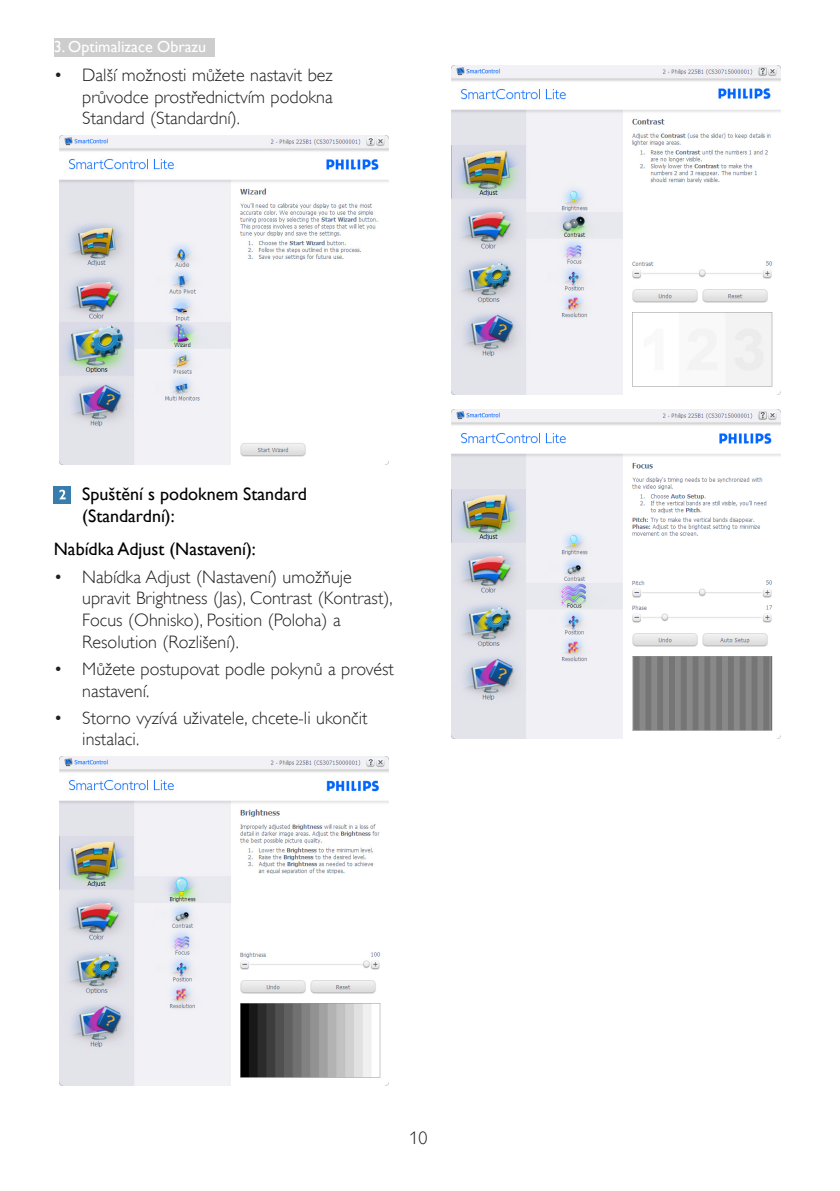
<style>
.page{position:relative;width:840px;height:1191px;background:#fff}
.page>*{position:absolute;margin:0;border:0;box-sizing:border-box;transform-origin:0 0}
.t1{font:18px/21.6px "Gill Sans Alt One WGL Light";color:#231f20}
.Heading_4{font:18px/21.6px "Gill Sans Alt One WGL";color:#000}
.t2{font:16px "Gill Sans Alt One WGL";color:#fff}
</style>
<div class="page">
<div style="left:54px;top:38px;width:160px;height:19px;background:#cdcdcd"></div>
<img style="left:60px;top:135px;width:328px;height:329px">
<div style="left:54px;top:486px;width:17px;height:17px;background:#377eac"></div>
<svg style="left:59px;top:490px;width:7px;height:9px"></svg>
<img style="left:60px;top:756px;width:328px;height:329px">
<img style="left:451px;top:66px;width:329px;height:329px">
<img style="left:451px;top:410px;width:329px;height:328px">
<p class="t2" style="left:54px;top:36px;width:154px">3. Optimalizace Obrazu</p>
<p class="t1" style="left:82px;top:64px;width:252px;text-align:justify;text-indent:-28px">• Další možnosti můžete nastavit bez průvodce prostřednictvím podokna Standard (Standardní).</p>
<p class="Heading_4" style="left:82px;top:483px;width:226px">Spuštění s podoknem Standard (Standardní):</p>
<p class="Heading_4" style="left:54px;top:538px;width:203px">Nabídka Adjust (Nastavení):</p>
<p class="t1" style="left:82px;top:566px;width:312px;text-indent:-28px">• Nabídka Adjust (Nastavení) umožňuje upravit Brightness (Jas), Contrast (Kontrast), Focus (Ohnisko), Position (Poloha) a Resolution (Rozlišení).</p>
<p class="t1" style="left:82px;top:658px;width:313px;text-indent:-28px">• Můžete postupovat podle pokynů a provést nastavení.</p>
<p class="t1" style="left:82px;top:707px;width:286px;text-indent:-28px">• Storno vyzívá uživatele, chcete-li ukončit instalaci.</p>
<p class="t1" style="left:409px;top:1127px;width:19px">10</p>
</div>
